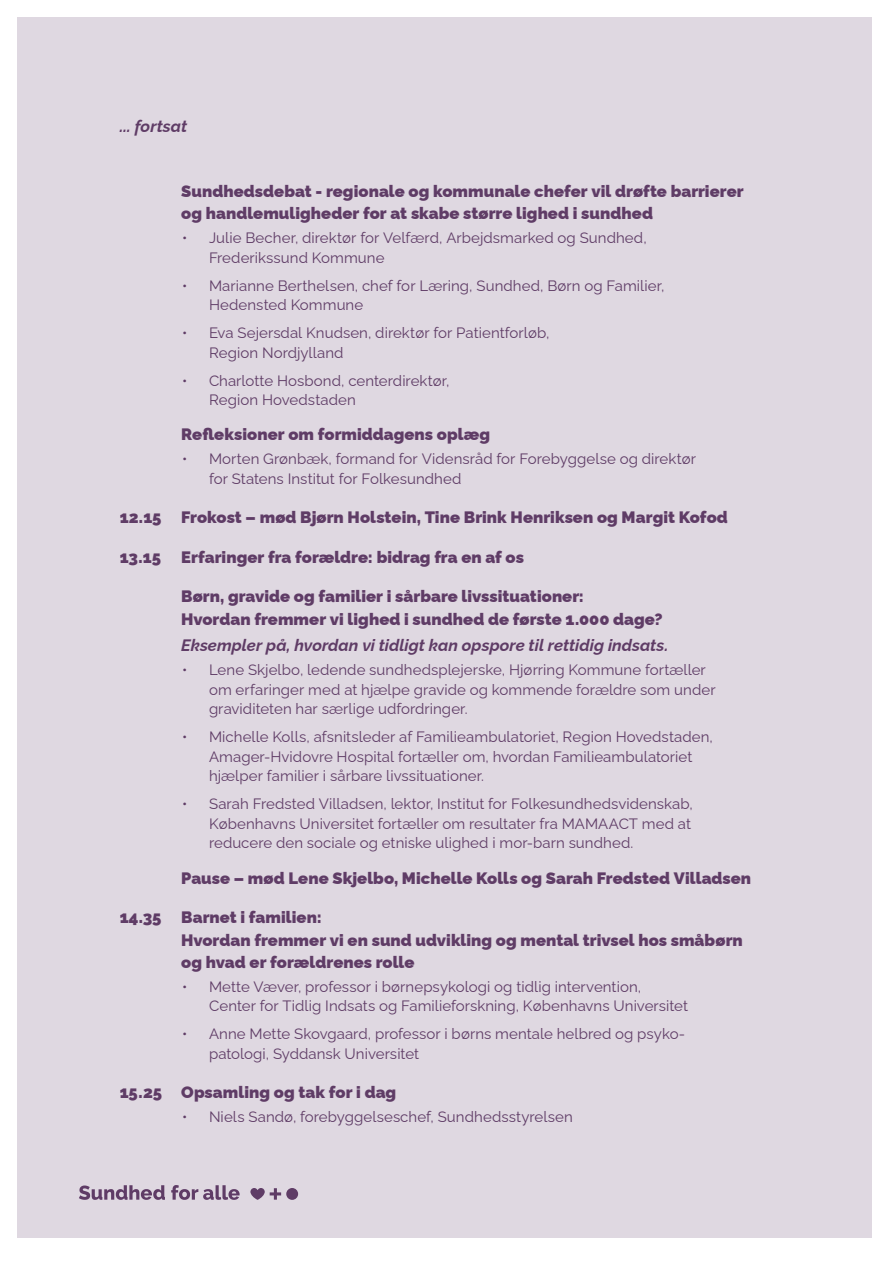
<style>
.page{position:relative;width:893px;height:1263px;background:#fff}
.page>*{position:absolute;margin:0;border:0;box-sizing:border-box;transform-origin:0 0}
.t1{font:900 16.5px/22.5px "Raleway";letter-spacing:.005em;color:#5f3c66}
.t2{font:italic 700 16.5px "Raleway";color:#5f3c66}
.t3{font:15px/19.5px "Raleway";letter-spacing:.005em;color:#5f3c66}
</style>
<div class="page">
<div style="left:17px;top:17px;width:855px;height:1220px;background:#dfd8e1"></div>
<svg style="left:79px;top:1185px;width:161px;height:15px"></svg>
<svg style="left:250px;top:1188px;width:48px;height:12px"></svg>
<p class="t2" style="left:120px;top:113px;width:69px">... fortsat</p>
<p class="t1" style="left:181px;top:178px;width:564px">Sundhedsdebat - regionale og kommunale chefer vil drøfte barrierer og handlemuligheder for at skabe større lighed i sundhed</p>
<p class="t3" style="left:209px;top:226px;width:439px;text-indent:-27px">• Julie Becher, direktør for Velfærd, Arbejdsmarked og Sundhed,<br>Frederikssund Kommune</p>
<p class="t3" style="left:209px;top:274px;width:457px;text-indent:-27px">• Marianne Berthelsen, chef for Læring, Sundhed, Børn og Familier,<br>Hedensted Kommune</p>
<p class="t3" style="left:209px;top:321px;width:342px;text-indent:-27px">• Eva Sejersdal Knudsen, direktør for Patientforløb,<br>Region Nordjylland</p>
<p class="t3" style="left:209px;top:369px;width:242px;text-indent:-27px">• Charlotte Hosbond, centerdirektør,<br>Region Hovedstaden</p>
<p class="t1" style="left:181px;top:421px;width:310px">Refleksioner om formiddagens oplæg</p>
<p class="t3" style="left:209px;top:447px;width:489px;text-indent:-27px">• Morten Grønbæk, formand for Vidensråd for Forebyggelse og direktør for Statens Institut for Folkesundhed</p>
<p class="t1" style="left:120px;top:504px;width:610px">12.15 Frokost – mød Bjørn Holstein, Tine Brink Henriksen og Margit Kofod</p>
<p class="t1" style="left:120px;top:544px;width:406px">13.15 Erfaringer fra forældre: bidrag fra en af os</p>
<p class="t1" style="left:181px;top:583px;width:483px">Børn, gravide og familier i sårbare livssituationer:<br>Hvordan fremmer vi lighed i sundhed de første 1.000 dage?</p>
<p class="t2" style="left:181px;top:632px;width:489px">Eksempler på, hvordan vi tidligt kan opspore til rettidig indsats.</p>
<p class="t3" style="left:209px;top:658px;width:508px;text-indent:-27px">• Lene Skjelbo, ledende sundhedsplejerske, Hjørring Kommune fortæller om erfaringer med at hjælpe gravide og kommende forældre som under graviditeten har særlige udfordringer.</p>
<p class="t3" style="left:209px;top:725px;width:505px;text-indent:-27px">• Michelle Kolls, afsnitsleder af Familieambulatoriet, Region Hovedstaden,<br>Amager-Hvidovre Hospital fortæller om, hvordan Familieambulatoriet hjælper familier i sårbare livssituationer.</p>
<p class="t3" style="left:209px;top:792px;width:485px;text-align:justify;text-indent:-27px">• Sarah Fredsted Villadsen, lektor, Institut for Folkesundhedsvidenskab, Københavns Universitet fortæller om resultater fra MAMAACT med at reducere den sociale og etniske ulighed i mor-barn sundhed.</p>
<p class="t1" style="left:181px;top:864px;width:571px">Pause – mød Lene Skjelbo, Michelle Kolls og Sarah Fredsted Villadsen</p>
<p class="t1" style="left:181px;top:904px;width:563px;text-indent:-61px">14.35 Barnet i familien:<br>Hvordan fremmer vi en sund udvikling og mental trivsel hos småbørn og hvad er forældrenes rolle</p>
<p class="t3" style="left:209px;top:975px;width:481px;text-indent:-27px">• Mette Væver, professor i børnepsykologi og tidlig intervention,<br>Center for Tidlig Indsats og Familieforskning, Københavns Universitet</p>
<p class="t3" style="left:209px;top:1022px;width:478px;text-indent:-27px">• Anne Mette Skovgaard, professor i børns mentale helbred og psyko&shy;patologi, Syddansk Universitet</p>
<p class="t1" style="left:120px;top:1079px;width:278px">15.25 Opsamling og tak for i dag</p>
<p class="t3" style="left:182px;top:1105px;width:392px">• Niels Sandø, forebyggelseschef, Sundhedsstyrelsen</p>
</div>
